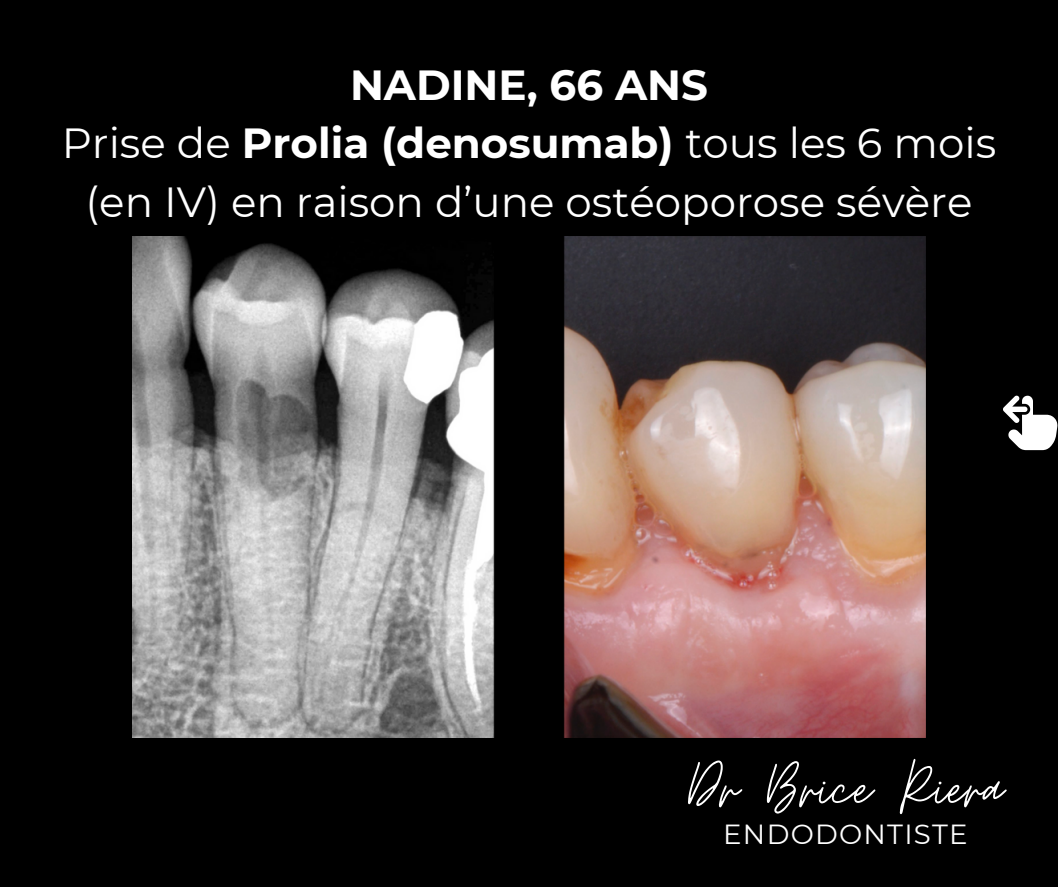
<style>
.page{position:relative;width:1058px;height:887px;background:#fff}
.page>*{position:absolute;margin:0;border:0;box-sizing:border-box;transform-origin:0 0}
.t1{font:74.25px "Moon Time";color:#fff}
.t2{font:42px/58.5px "Montserrat";color:#fff;text-align:center}
.t3{font:27.6px "Montserrat";letter-spacing:.045em;color:#fff}
.s1{font-weight:700}
</style>
<div class="page">
<div style="left:0;top:0;width:1058px;height:886px;background:#000"></div>
<img style="left:132px;top:236px;width:793px;height:501px">
<svg style="left:1003px;top:395px;width:54px;height:55px"></svg>
<p class="t2" style="left:62px;top:55px;width:936px"><span class="s1">NADINE, 66 ANS<br></span>Prise de <span class="s1">Prolia (denosumab)</span> tous les 6 mois (en IV) en raison d’une ostéoporose sévère</p>
<p class="t1" style="left:688px;top:742px;width:316px">Dr Brice Riera</p>
<h1 class="t3" style="left:723px;top:817px;width:246px">ENDODONTISTE</h1>
</div>
